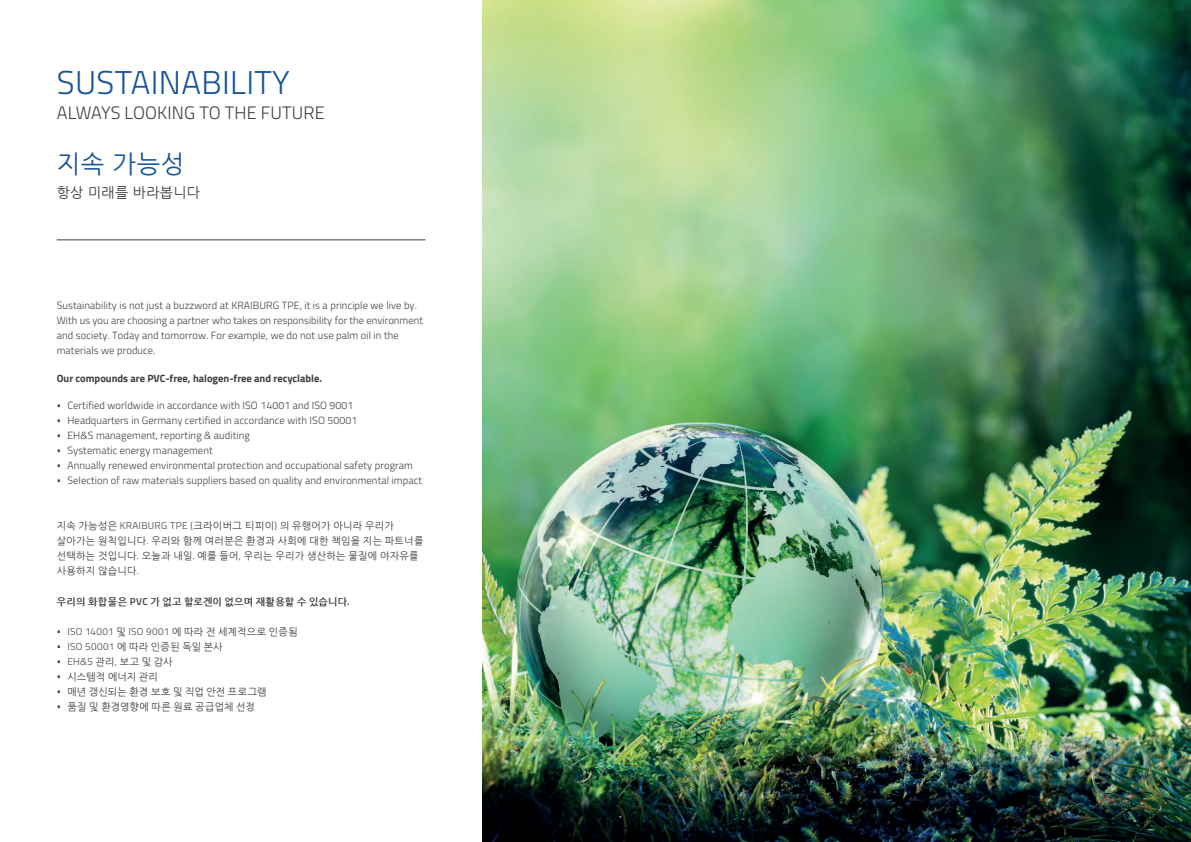
<style>
.page{position:relative;width:1191px;height:842px;background:#fff}
.page>*{position:absolute;margin:0;border:0;box-sizing:border-box;transform-origin:0 0}
.t1{font:300 33px "Titillium Web";letter-spacing:.01em;color:#165398}
.t2{font:25px "Nanum Gothic";color:#165398}
.t3{font:300 18px "Titillium Web";letter-spacing:.01em;color:#3e3e3f}
.t4{font:14px "Nanum Gothic";letter-spacing:.025em;color:#3e3e3f}
.t5{font:300 10.5px/15px "Titillium Web";letter-spacing:.01em;color:#3e3e3f}
.t6{font:700 10.5px "Titillium Web";color:#3e3e3f}
.t7{font:10px/15px "Nanum Gothic";letter-spacing:.03em;color:#3e3e3f}
.t8{font:700 10px "Nanum Gothic";letter-spacing:.025em;color:#3e3e3f}
.t9{font:300 10px "Titillium Web";letter-spacing:.035em;color:#3e3e3f}
.t10{font:300 9px/15px "Titillium Web";color:#3e3e3f;text-align:justify}
.s1{font-family:"Titillium Web";font-weight:300}
.s2{font-family:"Titillium Web";font-weight:600}
.s3{font-family:"Nanum Gothic";font-weight:400}
</style>
<div class="page">
<img style="left:482px;top:0;width:709px;height:842px">
<hr style="left:57px;top:240px;width:368px;height:1px;background:#3e3e3f">
<h1 class="t1" style="left:57px;top:58px;width:234px">SUSTAINABILITY</h1>
<h3 class="t3" style="left:57px;top:99px;width:269px">ALWAYS LOOKING TO THE FUTURE</h3>
<h2 class="t2" style="left:57px;top:152px;width:129px">지속 가능성</h2>
<h3 class="t4" style="left:57px;top:186px;width:145px">항상 미래를 바라봅니다</h3>
<p class="t5" style="left:57px;top:297px;width:368px">Sustainability is not just a buzzword at KRAIBURG TPE, it is a principle we live by.<br>With us you are choosing a partner who takes on responsibility for the environment and society. Today and tomorrow. For example, we do not use palm oil in the materials we produce.</p>
<p class="t6" style="left:57px;top:370px;width:267px">Our compounds are PVC-free, halogen-free and recyclable.</p>
<p class="t5" style="left:67px;top:397px;width:356px">Certified worldwide in accordance with ISO 14001 and ISO 9001<br>Headquarters in Germany certified in accordance with ISO 50001<br>EH&amp;S management, reporting &amp; auditing<br>Systematic energy management<br>Annually renewed environmental protection and occupational safety program Selection of raw materials suppliers based on quality and environmental impact</p>
<p class="t10" style="left:57px;top:397px;width:6px">• • • • • •</p>
<p class="t7" style="left:57px;top:519px;width:368px">지속 가능성은 <span class="s1">KRAIBURG TPE (</span>크라이버그 티피이<span class="s1">)</span> 의 유행어가 아니라 우리가 살아가는 원칙입니다<span class="s1">.</span> 우리와 함께 여러분은 환경과 사회에 대한 책임을 지는 파트너를 선택하는 것입니다<span class="s1">.</span> 오늘과 내일<span class="s1">.</span> 예를 들어<span class="s1">,</span> 우리는 우리가 생산하는 물질에 야자유를 사용하지 않습니다<span class="s1">.</span></p>
<p class="t8" style="left:57px;top:596px;width:294px">우리의 화합물은 <span class="s2">PVC</span> 가 없고 할로겐이 없으며 재활용할 수 있습니다<span class="s2">.</span></p>
<p class="t9" style="left:67px;top:624px;width:232px">ISO 14001 <span class="s3">및</span> ISO 9001 <span class="s3">에 따라 전 세계적으로 인증됨</span></p>
<p class="t7" style="left:67px;top:639px;width:201px"><span class="s1">ISO 50001</span> 에 따라 인증된 독일 본사<br><span class="s1">EH&amp;S</span> 관리<span class="s1">,</span> 보고 및 감사<br>시스템적 에너지 관리<br>매년 갱신되는 환경 보호 및 직업 안전 프로그램 품질 및 환경영향에 따른 원료 공급업체 선정</p>
<p class="t10" style="left:57px;top:623px;width:6px">• • • • • •</p>
</div>
